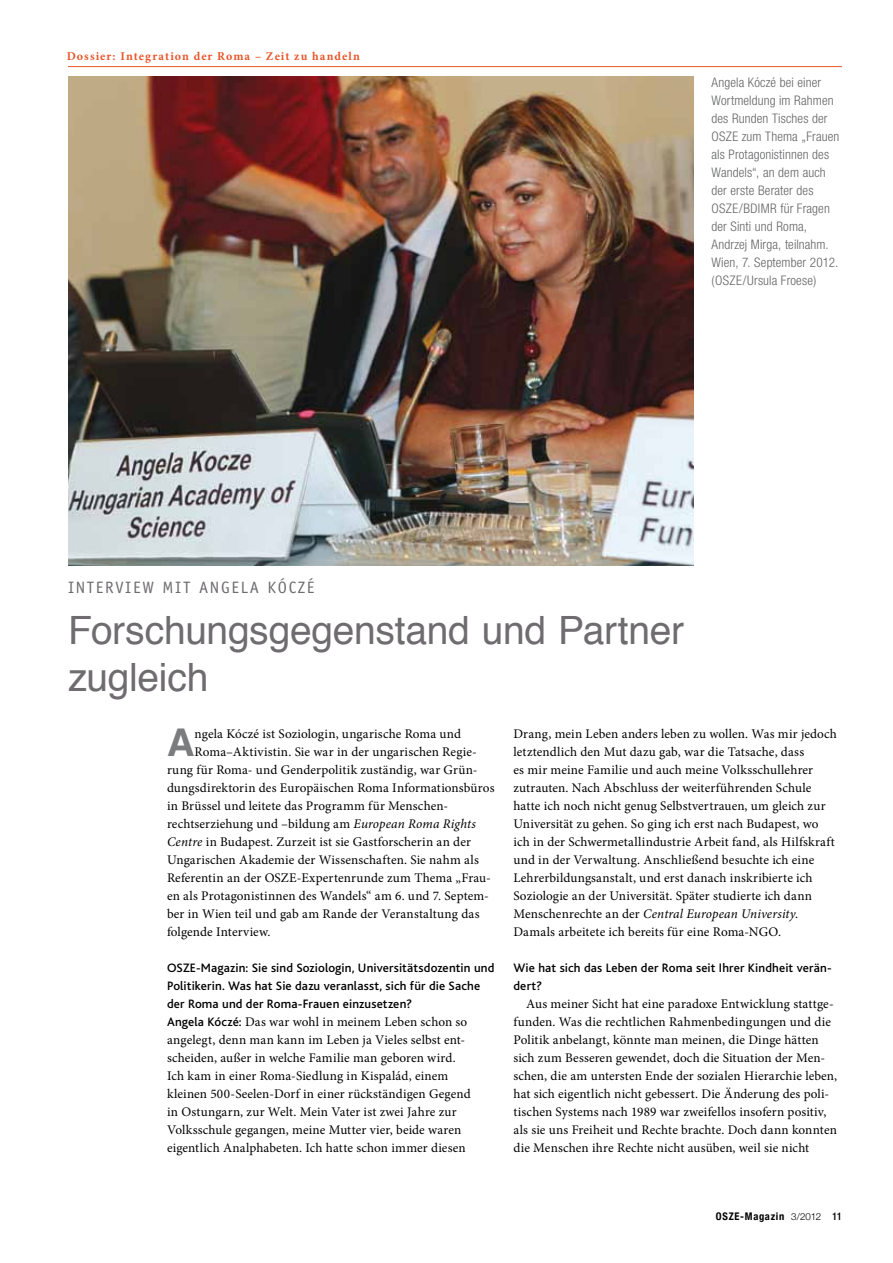
<style>
.page{position:relative;width:893px;height:1263px;background:#fff}
.page>*{position:absolute;margin:0;border:0;box-sizing:border-box;transform-origin:0 0}
.t1{font:39px/46.8px "Helvetica";letter-spacing:-.01em;color:#6f6c70}
.t2{font:700 38.25px "Helvetica Infant";color:#7b7c7e}
.t3{font:16.5px "Officina Sans";letter-spacing:.1em;color:#6f6c70}
.t4{font:13.2px/18px "Minion Pro";letter-spacing:.01em;color:#000}
.t5{font:300 condensed 13.2px/18px "Helvetica Neue";letter-spacing:.01em;color:#646567}
.t6{font:500 12.75px/18px "Bliss";letter-spacing:.01em;color:#000}
.t7{font:700 12px "Minion Pro";letter-spacing:.085em;color:#e8562b}
.t8{font:700 condensed 10.5px "Helvetica Neue";letter-spacing:.07em;color:#000}
.s1{font-style:italic}
.s2{font-family:"Bliss";font-weight:500;font-size:12.75px}
.s3{font-weight:300;font-stretch:normal;font-size:9.75px}
.s4{font-weight:500}
</style>
<div class="page">
<img style="left:68px;top:77px;width:625px;height:488px">
<hr style="left:68px;top:66px;width:774px;height:1px;background:#e8562b">
<p class="t7" style="left:67px;top:47px;width:295px">Dossier: Integration der Roma – Zeit zu handeln</p>
<p class="t5" style="left:711px;top:73px;width:129px">Angela Kóczé bei einer<br>Wortmeldung im Rahmen des Runden Tisches der<br>OSZE zum Thema „Frauen als Protagonistinnen des<br>Wandels“, an dem auch der erste Berater des<br>OSZE/BDIMR für Fragen der Sinti und Roma,<br>Andrzej Mirga, teilnahm.<br>Wien, 7. September 2012. (OSZE/Ursula Froese)</p>
<p class="t3" style="left:68px;top:578px;width:248px">INTERVIEW MIT ANGELA KÓCZÉ</p>
<h1 class="t1" style="left:68px;top:608px;width:617px">Forschungsgegenstand und Partner zugleich</h1>
<h2 class="t2" style="left:167px;top:719px;width:28px">A</h2>
<p class="t4" style="left:195px;top:725px;width:268px">ngela Kóczé ist Soziologin, ungarische Roma und</p>
<p class="t4" style="left:195px;top:743px;width:284px">Roma–Aktivistin. Sie war in der ungarischen Regie-</p>
<p class="t4" style="left:167px;top:761px;width:312px">rung für Roma- und Genderpolitik zuständig, war Grün-</p>
<p class="t4" style="left:167px;top:779px;width:329px">dungsdirektorin des Europäischen Roma Informationsbüros</p>
<p class="t4" style="left:167px;top:797px;width:281px">in Brüssel und leitete das Programm für Menschen-</p>
<p class="t4" style="left:167px;top:815px;width:310px">rechtserziehung und –bildung am <span class="s1">European Roma Rights</span></p>
<p class="t4" style="left:167px;top:833px;width:305px"><span class="s1">Centre</span> in Budapest. Zurzeit ist sie Gastforscherin an der</p>
<p class="t4" style="left:167px;top:851px;width:313px">Ungarischen Akademie der Wissenschaften. Sie nahm als</p>
<p class="t4" style="left:167px;top:869px;width:325px">Referentin an der OSZE‑Expertenrunde zum Thema „Frau-</p>
<p class="t4" style="left:167px;top:887px;width:323px">en als Protagonistinnen des Wandels“ am 6. und 7. Septem-</p>
<p class="t4" style="left:167px;top:905px;width:314px">ber in Wien teil und gab am Rande der Veranstaltung das</p>
<p class="t4" style="left:167px;top:923px;width:105px">folgende Interview.</p>
<p class="t6" style="left:167px;top:959px;width:329px">OSZE-Magazin: Sie sind Soziologin, Universitätsdozentin und<br>Politikerin. Was hat Sie dazu veranlasst, sich für die Sache der Roma und der Roma‑Frauen einzusetzen?</p>
<p class="t4" style="left:167px;top:1013px;width:305px"><span class="s2">Angela Kóczé:</span> Das war wohl in meinem Leben schon so angelegt, denn man kann im Leben ja Vieles selbst ent&shy;scheiden, außer in welche Familie man geboren wird.<br>Ich kam in einer Roma‑Siedlung in Kispalád, einem kleinen 500‑Seelen-Dorf in einer rückständigen Gegend in Ostungarn, zur Welt. Mein Vater ist zwei Jahre zur Volksschule gegangen, meine Mutter vier, beide waren eigentlich Analphabeten. Ich hatte schon immer diesen</p>
<p class="t4" style="left:513px;top:725px;width:325px">Drang, mein Leben anders leben zu wollen. Was mir jedoch letztendlich den Mut dazu gab, war die Tatsache, dass<br>es mir meine Familie und auch meine Volksschullehrer zutrauten. Nach Abschluss der weiterführenden Schule hatte ich noch nicht genug Selbstvertrauen, um gleich zur Universität zu gehen. So ging ich erst nach Budapest, wo ich in der Schwermetallindustrie Arbeit fand, als Hilfskraft und in der Verwaltung. Anschließend besuchte ich eine Lehrerbildungsanstalt, und erst danach inskribierte ich Soziologie an der Universität. Später studierte ich dann Menschenrechte an der <span class="s1">Central European University</span>.<br>Damals arbeitete ich bereits für eine Roma‑NGO.</p>
<p class="t6" style="left:513px;top:959px;width:320px">Wie hat sich das Leben der Roma seit Ihrer Kindheit verän&shy;dert?</p>
<p class="t4" style="left:513px;top:995px;width:325px;text-indent:13px">Aus meiner Sicht hat eine paradoxe Entwicklung stattge&shy;funden. Was die rechtlichen Rahmenbedingungen und die Politik anbelangt, könnte man meinen, die Dinge hätten sich zum Besseren gewendet, doch die Situation der Men&shy;schen, die am untersten Ende der sozialen Hierarchie leben, hat sich eigentlich nicht gebessert. Die Änderung des poli&shy;tischen Systems nach 1989 war zweifellos insofern positiv, als sie uns Freiheit und Rechte brachte. Doch dann konnten die Menschen ihre Rechte nicht ausüben, weil sie nicht</p>
<p class="t8" style="left:716px;top:1210px;width:128px">OSZE-Magazin <span class="s3">3/2012</span> <span class="s4">11</span></p>
</div>
